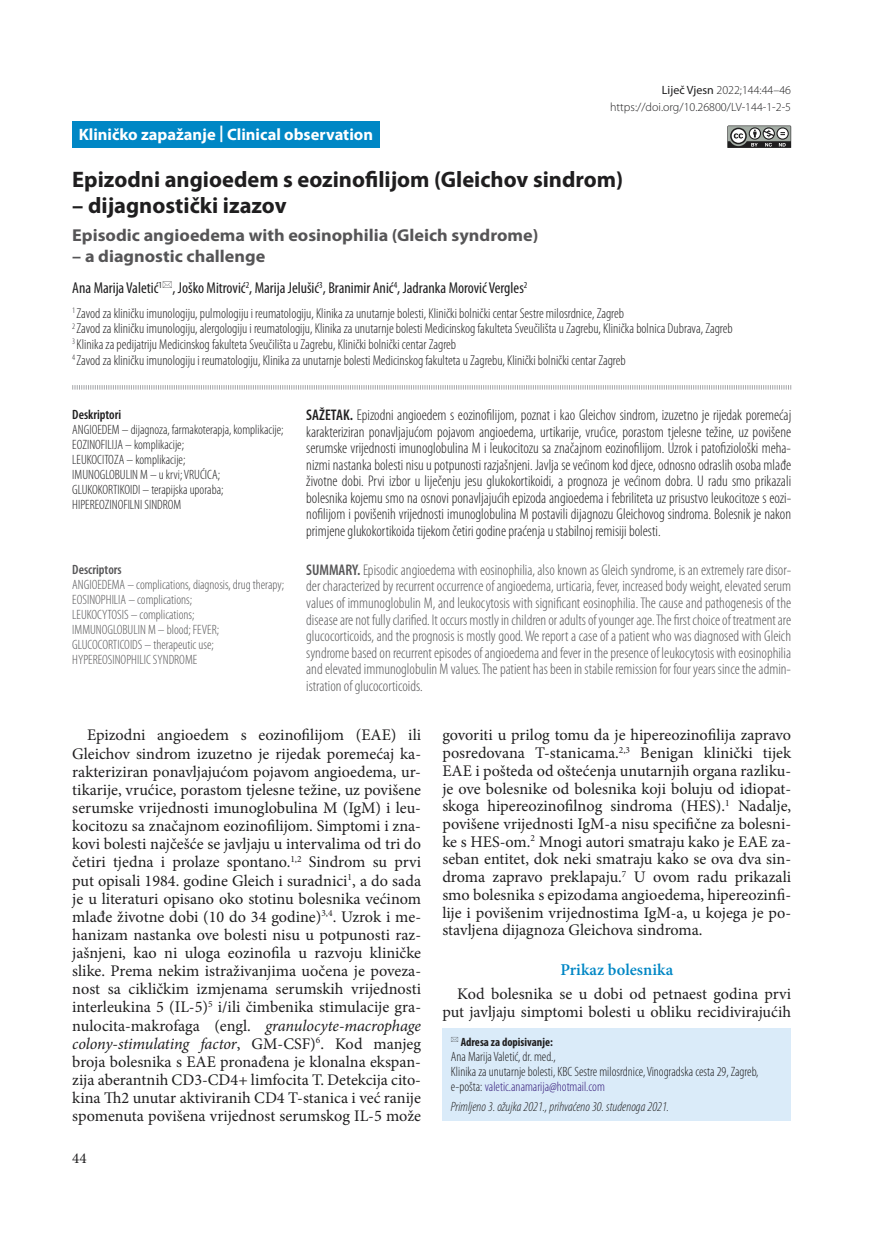
<style>
.page{position:relative;width:872px;height:1234px;background:#fff}
.page>*{position:absolute;margin:0;border:0;box-sizing:border-box;transform-origin:0 0}
.t1{font:700 22.5px "Myriad Pro";color:#1f1e1f}
.t2{font:700 17.25px "Myriad Pro";color:#565557;scale:1.05 1}
.t3{font:700 16.5px "Myriad Pro";color:#fff}
.t4{font:600 16.5px "Minion Pro";color:#0087c5}
.t5{font:16.2px/18.1px "Minion Pro";color:#1f1e1f;text-align:justify}
.t6{font:condensed 15.75px "Myriad Pro";color:#1f1e1f}
.t7{font:300 condensed 15.45px/16.5px "Myriad Pro";color:#1f1e1f;text-align:justify}
.t8{font:300 condensed 15.45px/16.5px "Myriad Pro";color:#565557;text-align:justify}
.t9{font:15px "Minion Pro";color:#1f1e1f}
.t10{font:300 condensed 14.25px/15.8px "Myriad Pro";color:#1f1e1f}
.t11{font:300 condensed 13.5px/15px "Myriad Pro";color:#1f1e1f}
.t12{font:300 condensed 13.5px/15px "Myriad Pro";color:#565557}
.t13{font:italic 300 condensed 13.5px "Myriad Pro";color:#1f1e1f}
.t14{font:600 condensed 13.5px "Myriad Pro";color:#1f1e1f}
.t15{font:600 condensed 13.5px "Myriad Pro";color:#565557}
.t16{font:300 12px/16.5px "Myriad Pro";color:#1f1e1f;text-align:right}
.t17{font:700 condensed 12px "Myriad Pro";color:#1f1e1f}
.s1{font-weight:400}
.s2{font-weight:600}
.s3{font-style:italic}
.s4{color:#371d7c}
</style>
<div class="page">
<svg style="left:727px;top:125px;width:64px;height:23px"></svg>
<div style="left:442px;top:1028px;width:349px;height:92px;background:#daebf9"></div>
<div style="left:72px;top:121px;width:307px;height:27px;background:#0087c5"></div>
<svg style="left:72px;top:385px;width:719px;height:5px"></svg>
<p class="t3" style="left:79px;top:123px;width:296px">Kliničko zapažanje | Clinical observation</p>
<p class="t16" style="left:610px;top:82px;width:182px"><span class="s1">Liječ Vjesn</span> 2022;144:44–46 https://doi.org/10.26800/LV-144-1-2-5</p>
<h1 class="t1" style="left:72px;top:165px;width:552px">Epizodni angioedem s eozinofilijom (Gleichov sindrom)</h1>
<h1 class="t1" style="left:72px;top:190px;width:216px">– dijagnostički izazov</h1>
<p class="t2" style="left:72px;top:224px;width:445px">Episodic angioedema with eosinophilia (Gleich syndrome)</p>
<p class="t2" style="left:72px;top:245px;width:185px">– a diagnostic challenge</p>
<p class="t6" style="left:72px;top:278px;width:456px">Ana Marija Valetić<sup>1</sup> , Joško Mitrović<sup>2</sup>, Marija Jelušić<sup>3</sup>, Branimir Anić<sup>4</sup>, Jadranka Morović Vergles<sup>2</sup></p>
<p class="t10" style="left:72px;top:305px;width:662px"><sup>1</sup> Zavod za kliničku imunologiju, pulmologiju i reumatologiju, Klinika za unutarnje bolesti, Klinički bolnički centar Sestre milosrdnice, Zagreb<br><sup>2</sup> Zavod za kliničku imunologiju, alergologiju i reumatologiju, Klinika za unutarnje bolesti Medicinskog fakulteta Sveučilišta u Zagrebu, Klinička bolnica Dubrava, Zagreb <sup>3</sup> Klinika za pedijatriju Medicinskog fakulteta Sveučilišta u Zagrebu, Klinički bolnički centar Zagreb<br><sup>4</sup> Zavod za kliničku imunologiju i reumatologiju, Klinika za unutarnje bolesti Medicinskog fakulteta u Zagrebu, Klinički bolnički centar Zagreb</p>
<p class="t14" style="left:72px;top:406px;width:50px">Deskriptori</p>
<p class="t11" style="left:72px;top:422px;width:213px">ANGIOEDEM – dijagnoza, farmakoterapja, komplikacije; EOZINOFILIJA – komplikacije;<br>LEUKOCITOZA – komplikacije;<br>IMUNOGLOBULIN M – u krvi; VRUĆICA; GLUKOKORTIKOIDI – terapijska uporaba; HIPEREOZINOFILNI SINDROM</p>
<p class="t7" style="left:306px;top:407px;width:486px"><span class="s2">SAŽETAK.</span> Epizodni angioedem s eozinofilijom, poznat i kao Gleichov sindrom, izuzetno je rijedak poremećaj karakteriziran ponavljajućom pojavom angioedema, urtikarije, vrućice, porastom tjelesne težine, uz povišene serumske vrijednosti imunoglobulina M i leukocitozu sa značajnom eozinofilijom. Uzrok i patofiziološki meha&shy;nizmi nastanka bolesti nisu u potpunosti razjašnjeni. Javlja se većinom kod djece, odnosno odraslih osoba mlađe životne dobi. Prvi izbor u liječenju jesu glukokortikoidi, a prognoza je većinom dobra. U radu smo prikazali bolesnika kojemu smo na osnovi ponavljajućih epizoda angioedema i febriliteta uz prisustvo leukocitoze s eozi&shy;nofilijom i povišenih vrijednosti imunoglobulina M postavili dijagnozu Gleichovog sindroma. Bolesnik je nakon primjene glukokortikoida tijekom četiri godine praćenja u stabilnoj remisiji bolesti.</p>
<p class="t8" style="left:306px;top:561px;width:486px"><span class="s2">SUMMARY.</span> Episodic angioedema with eosinophilia, also known as Gleich syndrome, is an extremely rare disor&shy;der characterized by recurrent occurrence of angioedema, urticaria, fever, increased body weight, elevated serum values of immunoglobulin M, and leukocytosis with significant eosinophilia. The cause and pathogenesis of the disease are not fully clarified. It occurs mostly in children or adults of younger age. The first choice of treatment are glucocorticoids, and the prognosis is mostly good. We report a case of a patient who was diagnosed with Gleich syndrome based on recurrent episodes of angioedema and fever in the presence of leukocytosis with eosinophilia and elevated immunoglobulin M values. The patient has been in stabile remission for four years since the admin&shy;istration of glucocorticoids.</p>
<p class="t5" style="left:72px;top:726px;width:350px;text-indent:15px">Epizodni angioedem s eozinofilijom (EAE) ili Gleichov sindrom izuzetno je rijedak poremećaj ka&shy;rakteriziran ponavljajućom pojavom angioedema, ur&shy;tikarije, vrućice, porastom tjelesne težine, uz povišene serumske vrijednosti imunoglobulina M (IgM) i leu&shy;kocitozu sa značajnom eozinofilijom. Simptomi i zna&shy;kovi bolesti najčešće se javljaju u intervalima od tri do četiri tjedna i prolaze spontano.<sup>1,2</sup> Sindrom su prvi put opisali 1984. godine Gleich i suradnici<sup>1</sup>, a do sada je u literaturi opisano oko stotinu bolesnika većinom mlađe životne dobi (10 do 34 godine)<sup>3,4</sup>. Uzrok i me&shy;hanizam nastanka ove bolesti nisu u potpunosti raz&shy;jašnjeni, kao ni uloga eozinofila u razvoju kliničke slike. Prema nekim istraživanjima uočena je poveza&shy;nost sa cikličkim izmjenama serumskih vrijednosti interleukina 5 (IL-5)<sup>5</sup> i/ili čimbenika stimulacije gra&shy;nulocita-makrofaga (engl. <span class="s3">granulocyte-macrophage colony-stimulating factor</span>, GM-CSF)<sup>6</sup>. Kod manjeg broja bolesnika s EAE pronađena je klonalna ekspan&shy;zija aberantnih CD3-CD4+ limfocita T. Detekcija cito&shy;kina Th2 unutar aktiviranih CD4 T-stanica i već ranije spomenuta povišena vrijednost serumskog IL-5 može</p>
<p class="t5" style="left:442px;top:726px;width:350px;line-height:17.7px">govoriti u prilog tomu da je hipereozinofilija zapravo posredovana T-stanicama.<sup>2,3</sup> Benigan klinički tijek EAE i pošteda od oštećenja unutarnjih organa razliku&shy;je ove bolesnike od bolesnika koji boluju od idiopat&shy;skoga hipereozinofilnog sindroma (HES).<sup>1</sup> Nadalje, povišene vrijednosti IgM-a nisu specifične za bolesni&shy;ke s HES-om.<sup>2</sup> Mnogi autori smatraju kako je EAE za&shy;seban entitet, dok neki smatraju kako se ova dva sin&shy;droma zapravo preklapaju.<sup>7</sup> U ovom radu prikazali smo bolesnika s epizodama angioedema, hipereozinfi&shy;lije i povišenim vrijednostima IgM-a, u kojega je po&shy;stavljena dijagnoza Gleichova sindroma.</p>
<p class="t15" style="left:72px;top:560px;width:51px">Descriptors</p>
<p class="t12" style="left:72px;top:576px;width:213px">ANGIOEDEMA – complications, diagnosis, drug therapy; EOSINOPHILIA – complications;<br>LEUKOCYTOSIS – complications;<br>IMMUNOGLOBULIN M – blood; FEVER; GLUCOCORTICOIDS – therapeutic use; HYPEREOSINOPHILIC SYNDROME</p>
<p class="t4" style="left:560px;top:957px;width:114px">Prikaz bolesnika</p>
<p class="t5" style="left:442px;top:984px;width:350px;text-align:right">Kod bolesnika se u dobi od petnaest godina prvi put javljaju simptomi bolesti u obliku recidivirajućih</p>
<p class="t17" style="left:461px;top:1034px;width:94px">Adresa za dopisivanje:</p>
<p class="t11" style="left:451px;top:1048px;width:309px">Ana Marija Valetić, dr. med.,<br>Klinika za unutarnje bolesti, KBC Sestre milosrdnice, Vinogradska cesta 29, Zagreb, e-pošta: <span class="s4">valetic.anamarija@hotmail.com</span></p>
<p class="t13" style="left:451px;top:1097px;width:220px">Primljeno 3. ožujka 2021., prihvaćeno 30. studenoga 2021.</p>
<p class="t9" style="left:72px;top:1147px;width:16px">44</p>
</div>
